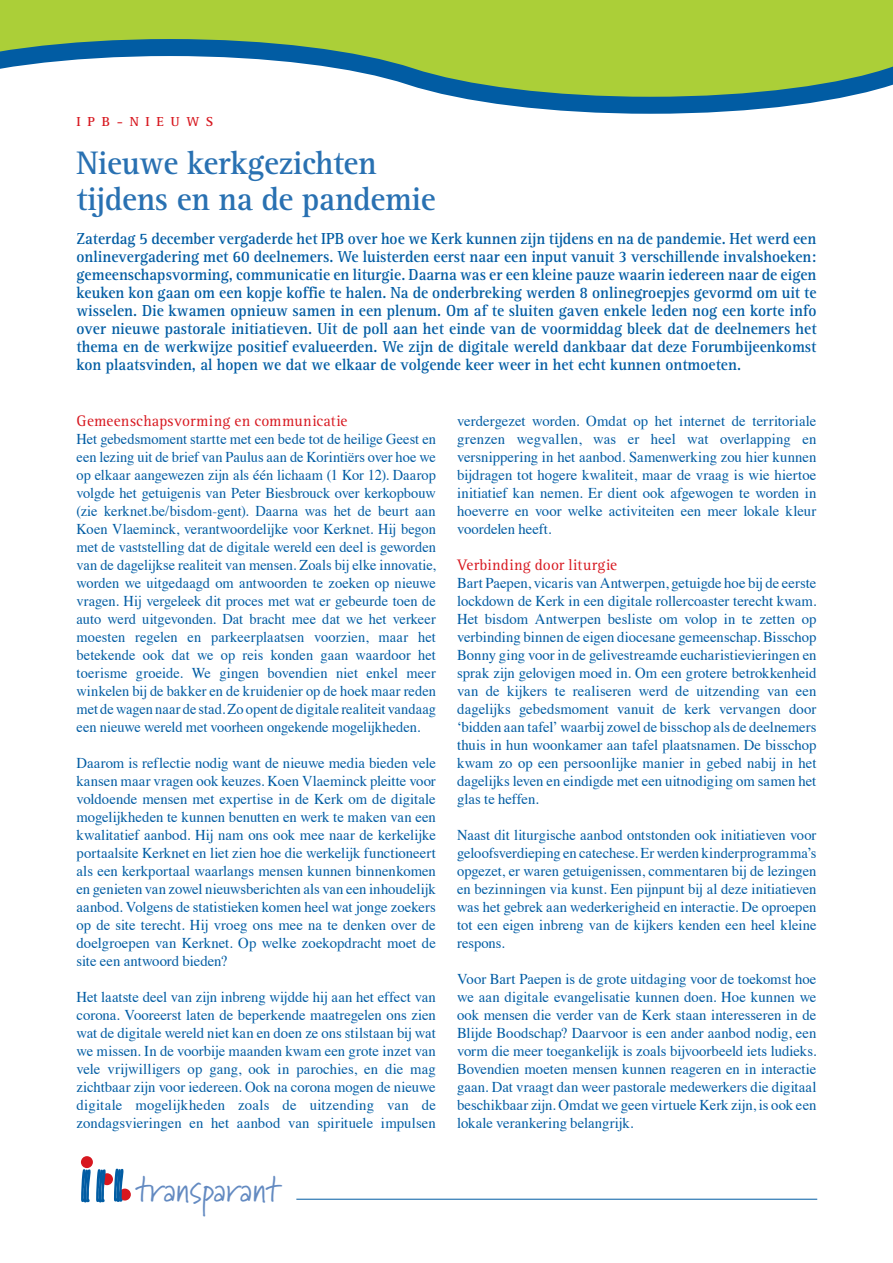
<style>
.page{position:relative;width:893px;height:1263px;background:#fff}
.page>*{position:absolute;margin:0;border:0;box-sizing:border-box;transform-origin:0 0}
.t1{font:35.7px "Marydale";letter-spacing:.005em;color:#638ac1}
.t2{font:700 33.75px/35.5px "Rotis Serif";letter-spacing:-.01em;color:#2971b2;scale:.96 1}
.t3{font:700 16.5px/18px "Rotis Serif";color:#015ca3;text-align:justify;scale:.94 1}
.t4{font:15.75px "Rotis Serif";letter-spacing:.02em;color:#d7171f}
.t5{font:15px/18px "Times";color:#015ca3;text-align:justify}
.t6{font:15px/18px "Times";color:#015ca3;text-align:justify;scale:.96 1}
.t7{font:700 13.5px "Rotis Serif";letter-spacing:.5em;color:#d7171f}
</style>
<div class="page">
<div style="left:0;top:0;width:893px;height:114px;background:#abcf38"></div>
<svg style="left:0;top:39px;width:893px;height:74px"></svg>
<hr style="left:296px;top:1199px;width:521px;height:1px;background:#015ca3">
<div style="left:101px;top:1173px;width:12px;height:12px;background:#d7171f;border-radius:50%"></div>
<div style="left:119px;top:1188px;width:12px;height:12px;background:#d7171f;border-radius:50%"></div>
<div style="left:81px;top:1156px;width:12px;height:12px;background:#d7171f;border-radius:50%"></div>
<svg style="left:81px;top:1168px;width:25px;height:35px"></svg>
<svg style="left:114px;top:1168px;width:10px;height:34px"></svg>
<p class="t7" style="left:77px;top:114px;width:138px">IPB-NIEUWS</p>
<h2 class="t2" style="left:77px;top:146px;width:376px">Nieuwe kerkgezichten tijdens en na de pandemie</h2>
<p class="t3" style="left:77px;top:230px;width:789px">Zaterdag 5 december vergaderde het IPB over hoe we Kerk kunnen zijn tijdens en na de pandemie. Het werd een onlinevergadering met 60 deelnemers. We luisterden eerst naar een input vanuit 3 verschillende invalshoeken: gemeenschapsvorming, communicatie en liturgie. Daarna was er een kleine pauze waarin iedereen naar de eigen keuken kon gaan om een kopje koffie te halen. Na de onderbreking werden 8 onlinegroepjes gevormd om uit te wisselen. Die kwamen opnieuw samen in een plenum. Om af te sluiten gaven enkele leden nog een korte info over nieuwe pastorale initiatieven. Uit de poll aan het einde van de voormiddag bleek dat de deelnemers het thema en de werkwijze positief evalueerden. We zijn de digitale wereld dankbaar dat deze Forumbijeenkomst kon plaatsvinden, al hopen we dat we elkaar de volgende keer weer in het echt kunnen ontmoeten.</p>
<p class="t4" style="left:77px;top:412px;width:272px">Gemeenschapsvorming en communicatie</p>
<p class="t6" style="left:77px;top:429px;width:376px">Het gebedsmoment startte met een bede tot de heilige Geest en een lezing uit de brief van Paulus aan de Korintiërs over hoe we op elkaar aangewezen zijn als één lichaam (1 Kor 12). Daarop volgde het getuigenis van Peter Biesbrouck over kerkopbouw (zie kerknet.be/bisdom-gent). Daarna was het de beurt aan Koen Vlaeminck, verantwoordelijke voor Kerknet. Hij begon met de vaststelling dat de digitale wereld een deel is geworden van de dagelijkse realiteit van mensen. Zoals bij elke innovatie, worden we uitgedaagd om antwoorden te zoeken op nieuwe vragen. Hij vergeleek dit proces met wat er gebeurde toen de auto werd uitgevonden. Dat bracht mee dat we het verkeer moesten regelen en parkeerplaatsen voorzien, maar het betekende ook dat we op reis konden gaan waardoor het toerisme groeide. We gingen bovendien niet enkel meer winkelen bij de bakker en de kruidenier op de hoek maar reden met de wagen naar de stad. Zo opent de digitale realiteit vandaag een nieuwe wereld met voorheen ongekende mogelijkheden.</p>
<p class="t5" style="left:77px;top:753px;width:361px">Daarom is reflectie nodig want de nieuwe media bieden vele kansen maar vragen ook keuzes. Koen Vlaeminck pleitte voor voldoende mensen met expertise in de Kerk om de digitale mogelijkheden te kunnen benutten en werk te maken van een kwalitatief aanbod. Hij nam ons ook mee naar de kerkelijke portaalsite Kerknet en liet zien hoe die werkelijk functioneert als een kerkportaal waarlangs mensen kunnen binnenkomen en genieten van zowel nieuwsberichten als van een inhoudelijk aanbod. Volgens de statistieken komen heel wat jonge zoekers op de site terecht. Hij vroeg ons mee na te denken over de doelgroepen van Kerknet. Op welke zoekopdracht moet de site een antwoord bieden?</p>
<p class="t5" style="left:77px;top:987px;width:361px">Het laatste deel van zijn inbreng wijdde hij aan het effect van corona. Vooreerst laten de beperkende maatregelen ons zien wat de digitale wereld niet kan en doen ze ons stilstaan bij wat we missen. In de voorbije maanden kwam een grote inzet van vele vrijwilligers op gang, ook in parochies, en die mag zichtbaar zijn voor iedereen. Ook na corona mogen de nieuwe digitale mogelijkheden zoals de uitzending van de zondagsvieringen en het aanbod van spirituele impulsen</p>
<h1 class="t1" style="left:135px;top:1167px;width:147px">transparant</h1>
<p class="t5" style="left:457px;top:411px;width:361px">verdergezet worden. Omdat op het internet de territoriale grenzen wegvallen, was er heel wat overlapping en versnippering in het aanbod. Samenwerking zou hier kunnen bijdragen tot hogere kwaliteit, maar de vraag is wie hiertoe initiatief kan nemen. Er dient ook afgewogen te worden in hoeverre en voor welke activiteiten een meer lokale kleur voordelen heeft.</p>
<p class="t4" style="left:457px;top:556px;width:161px">Verbinding door liturgie</p>
<p class="t5" style="left:457px;top:573px;width:361px">Bart Paepen, vicaris van Antwerpen, getuigde hoe bij de eerste lockdown de Kerk in een digitale rollercoaster terecht kwam.<br>Het bisdom Antwerpen besliste om volop in te zetten op verbinding binnen de eigen diocesane gemeenschap. Bisschop Bonny ging voor in de gelivestreamde eucharistievieringen en sprak zijn gelovigen moed in. Om een grotere betrokkenheid van de kijkers te realiseren werd de uitzending van een dagelijks gebedsmoment vanuit de kerk vervangen door ‘bidden aan tafel’ waarbij zowel de bisschop als de deelnemers thuis in hun woonkamer aan tafel plaatsnamen. De bisschop kwam zo op een persoonlijke manier in gebed nabij in het dagelijks leven en eindigde met een uitnodiging om samen het glas te heffen.</p>
<p class="t5" style="left:457px;top:825px;width:361px">Naast dit liturgische aanbod ontstonden ook initiatieven voor geloofsverdieping en catechese. Er werden kinderprogramma’s opgezet, er waren getuigenissen, commentaren bij de lezingen en bezinningen via kunst. Een pijnpunt bij al deze initiatieven was het gebrek aan wederkerigheid en interactie. De oproepen tot een eigen inbreng van de kijkers kenden een heel kleine respons.</p>
<p class="t5" style="left:457px;top:969px;width:361px">Voor Bart Paepen is de grote uitdaging voor de toekomst hoe we aan digitale evangelisatie kunnen doen. Hoe kunnen we ook mensen die verder van de Kerk staan interesseren in de Blijde Boodschap? Daarvoor is een ander aanbod nodig, een vorm die meer toegankelijk is zoals bijvoorbeeld iets ludieks.<br>Bovendien moeten mensen kunnen reageren en in interactie gaan. Dat vraagt dan weer pastorale medewerkers die digitaal beschikbaar zijn. Omdat we geen virtuele Kerk zijn, is ook een lokale verankering belangrijk.</p>
</div>
